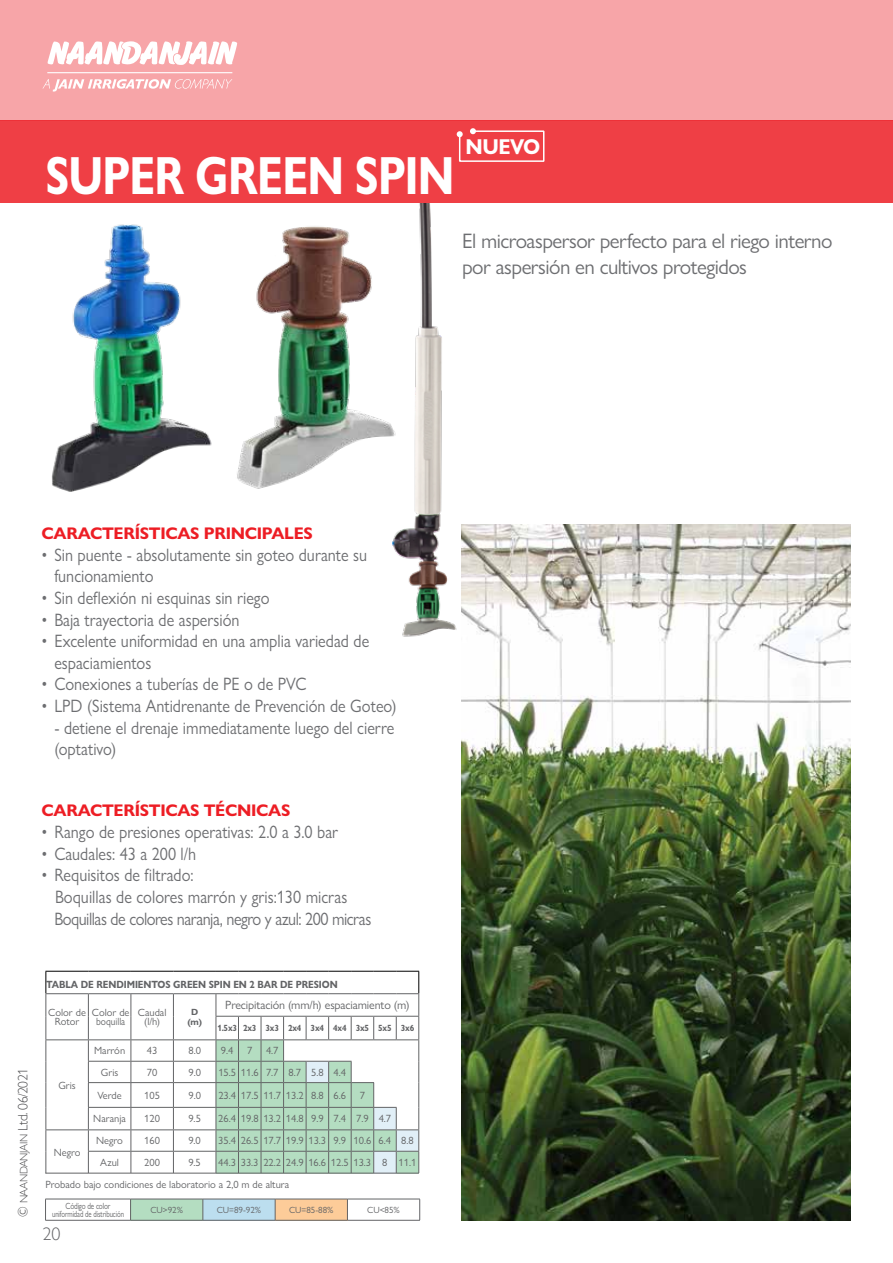
<style>
.page{position:relative;width:893px;height:1263px;background:#fff}
.page>*{position:absolute;margin:0;border:0;box-sizing:border-box;transform-origin:0 0}
.t1{font:700 54px "Gill Sans Nova";letter-spacing:-.02em;color:#fff;scale:.8 1}
.t2{font:700 21.6px "Gill Sans Nova";letter-spacing:-.025em;color:#fff;scale:.94 1}
.t3{font:21px/25.2px "Gill Sans Nova";letter-spacing:-.025em;color:#6d6e71}
.t4{font:18px/21.6px "Gill Sans Nova";color:#6d6e71;scale:.9 1}
.t5{font:300 18px "Gill Sans Nova";color:#636466}
.t6{font:700 16.95px "Gill Sans Nova";letter-spacing:-.02em;color:#ed1d24}
.t7{font:300 13.5px "Gill Sans Nova";letter-spacing:-.03em;color:#4d4d4f}
.t8{font:12px "Gill Sans Nova";letter-spacing:-.01em;color:#636466}
.t9{font:10.5px/9.1px "Gill Sans Nova";color:#636466;text-align:center}
.t10{font:700 10.5px "Gill Sans Nova";letter-spacing:-.01em;color:#636466;scale:.9 1}
.t11{font:9px/7.5px "Gill Sans Nova";letter-spacing:-.01em;color:#636466;text-align:center;scale:.8 1}
.t12{font:9px "Gill Sans Nova";letter-spacing:-.01em;color:#636466}
.t13{font:700 9px "Gill Sans Nova";letter-spacing:-.025em;color:#636466;scale:.9 1}
.t14{font:700 9px/10.8px "Gill Sans Nova";letter-spacing:-.025em;color:#636466;text-align:center}
.s1{font-size:10.8px}
</style>
<div class="page">
<div style="left:0;top:0;width:893px;height:121px;background:#f7a5a8"></div>
<div style="left:0;top:121px;width:893px;height:82px;background:#ef3f45"></div>
<svg style="left:43px;top:79px;width:189px;height:13px"></svg>
<svg style="left:48px;top:41px;width:189px;height:24px"></svg>
<hr style="left:47px;top:72px;width:185px;height:1px;background:#fff">
<img style="left:461px;top:524px;width:389px;height:696px">
<div style="left:131px;top:1199px;width:72px;height:21px;background:#b4ddc1"></div>
<div style="left:203px;top:1199px;width:72px;height:21px;background:#bcdeef"></div>
<div style="left:275px;top:1199px;width:72px;height:21px;background:#fdcc99"></div>
<hr style="left:347px;top:1199px;width:73px;height:1px;background:#636466">
<svg style="left:419px;top:1199px;width:1px;height:21px"></svg>
<hr style="left:347px;top:1220px;width:73px;height:1px;background:#636466">
<hr style="left:131px;top:1199px;width:72px;height:1px;background:#636466">
<hr style="left:131px;top:1220px;width:72px;height:1px;background:#636466">
<hr style="left:203px;top:1199px;width:72px;height:1px;background:#636466">
<svg style="left:203px;top:1199px;width:1px;height:21px"></svg>
<hr style="left:275px;top:1199px;width:72px;height:1px;background:#636466">
<svg style="left:275px;top:1199px;width:1px;height:21px"></svg>
<svg style="left:347px;top:1199px;width:1px;height:21px"></svg>
<hr style="left:203px;top:1220px;width:72px;height:1px;background:#636466">
<hr style="left:275px;top:1220px;width:72px;height:1px;background:#636466">
<hr style="left:45px;top:1199px;width:86px;height:1px;background:#636466">
<svg style="left:45px;top:1199px;width:1px;height:21px"></svg>
<svg style="left:130px;top:1199px;width:1px;height:21px"></svg>
<hr style="left:45px;top:1220px;width:86px;height:1px;background:#636466">
<hr style="left:45px;top:971px;width:43px;height:1px;background:#000">
<hr style="left:88px;top:971px;width:43px;height:1px;background:#000">
<hr style="left:131px;top:971px;width:42px;height:1px;background:#000">
<hr style="left:173px;top:971px;width:43px;height:1px;background:#000">
<hr style="left:45px;top:993px;width:43px;height:1px;background:#636466">
<hr style="left:88px;top:993px;width:43px;height:1px;background:#636466">
<hr style="left:131px;top:993px;width:42px;height:1px;background:#636466">
<hr style="left:173px;top:993px;width:43px;height:1px;background:#636466">
<hr style="left:45px;top:1039px;width:43px;height:1px;background:#636466">
<hr style="left:88px;top:1039px;width:43px;height:1px;background:#636466">
<hr style="left:131px;top:1039px;width:42px;height:1px;background:#636466">
<hr style="left:173px;top:1039px;width:43px;height:1px;background:#636466">
<hr style="left:88px;top:1061px;width:43px;height:1px;background:#636466">
<hr style="left:131px;top:1061px;width:42px;height:1px;background:#636466">
<hr style="left:173px;top:1061px;width:43px;height:1px;background:#636466">
<hr style="left:88px;top:1082px;width:43px;height:1px;background:#636466">
<hr style="left:131px;top:1082px;width:42px;height:1px;background:#636466">
<hr style="left:173px;top:1082px;width:43px;height:1px;background:#636466">
<hr style="left:88px;top:1107px;width:43px;height:1px;background:#636466">
<hr style="left:131px;top:1107px;width:42px;height:1px;background:#636466">
<hr style="left:173px;top:1107px;width:43px;height:1px;background:#636466">
<hr style="left:45px;top:1129px;width:43px;height:1px;background:#636466">
<svg style="left:45px;top:971px;width:1px;height:202px"></svg>
<hr style="left:88px;top:1129px;width:43px;height:1px;background:#636466">
<hr style="left:131px;top:1129px;width:42px;height:1px;background:#636466">
<hr style="left:173px;top:1129px;width:43px;height:1px;background:#636466">
<hr style="left:88px;top:1151px;width:43px;height:1px;background:#636466">
<svg style="left:88px;top:994px;width:1px;height:179px"></svg>
<hr style="left:131px;top:1151px;width:42px;height:1px;background:#636466">
<svg style="left:131px;top:994px;width:1px;height:179px"></svg>
<hr style="left:173px;top:1151px;width:43px;height:1px;background:#636466">
<svg style="left:173px;top:994px;width:1px;height:179px"></svg>
<svg style="left:216px;top:971px;width:203px;height:202px"></svg>
<hr style="left:45px;top:1173px;width:374px;height:1px;background:#636466">
<img style="left:51px;top:224px;width:160px;height:268px">
<img style="left:211px;top:226px;width:181px;height:263px">
<img style="left:392px;top:203px;width:50px;height:353px">
<img style="left:400px;top:556px;width:57px;height:81px">
<svg style="left:457px;top:128px;width:88px;height:34px"></svg>
<h1 class="t1" style="left:45px;top:143px;width:513px">SUPER GREEN SPIN</h1>
<p class="t2" style="left:466px;top:133px;width:81px">NUEVO</p>
<p class="t3" style="left:462px;top:228px;width:372px">El microaspersor perfecto para el riego interno por aspersión en cultivos protegidos</p>
<p class="t6" style="left:42px;top:523px;width:273px">CARACTERÍSTICAS PRINCIPALES</p>
<p class="t4" style="left:54px;top:544px;width:349px;text-indent:-13px">• Sin puente - absolutamente sin goteo durante su funcionamiento</p>
<p class="t4" style="left:42px;top:587px;width:255px">• Sin deflexión ni esquinas sin riego</p>
<p class="t4" style="left:42px;top:608px;width:221px">• Baja trayectoria de aspersión</p>
<p class="t4" style="left:54px;top:630px;width:351px;text-indent:-13px">• Excelente uniformidad en una amplia variedad de espaciamientos</p>
<p class="t4" style="left:42px;top:673px;width:296px">• Conexiones a tuberías de PE o de PVC</p>
<p class="t4" style="left:42px;top:695px;width:396px">• LPD (Sistema Antidrenante de Prevención de Goteo)</p>
<p class="t4" style="left:54px;top:716px;width:379px">- detiene el drenaje immediatamente luego del cierre (optativo)</p>
<p class="t6" style="left:42px;top:799px;width:250px">CARACTERÍSTICAS TÉCNICAS</p>
<p class="t4" style="left:42px;top:821px;width:331px">• Rango de presiones operativas: 2.0 a 3.0 bar</p>
<p class="t4" style="left:42px;top:843px;width:173px">• Caudales: 43 a 200 l/h</p>
<p class="t4" style="left:54px;top:864px;width:354px;text-indent:-13px">• Requisitos de filtrado:<br>Boquillas de colores marrón y gris:130 micras<br>Boquillas de colores naranja, negro y azul: 200 micras</p>
<p class="t7" style="left:15px;top:1217px;width:150px;rotate:-90deg">© <span class="s1">NAANDANJAIN</span> Ltd. 06/2021</p>
<p class="t10" style="left:46px;top:978px;width:325px">TABLA DE RENDIMIENTOS GREEN SPIN EN 2 BAR DE PRESION</p>
<p class="t9" style="left:48px;top:1008px;width:39px">Color de<br>Rotor</p>
<p class="t9" style="left:92px;top:1008px;width:39px">Color de boquilla</p>
<p class="t9" style="left:138px;top:1008px;width:30px">Caudal (l/h)</p>
<p class="t14" style="left:187px;top:1006px;width:16px">D (m)</p>
<p class="t8" style="left:225px;top:998px;width:186px">Precipitación (mm/h) espaciamiento (m)</p>
<p class="t13" style="left:217px;top:1023px;width:220px">1.5x3 2x3 3x3 2x4 3x4 4x4 3x5 5x5 3x6</p>
<p class="t9" style="left:58px;top:1080px;width:19px">Gris</p>
<p class="t9" style="left:54px;top:1147px;width:28px">Negro</p>
<p class="t9" style="left:94px;top:1046px;width:33px">Marrón</p>
<p class="t9" style="left:147px;top:1046px;width:12px">43</p>
<p class="t9" style="left:188px;top:1046px;width:14px">8.0</p>
<p class="t9" style="left:221px;top:1046px;width:14px">9.4</p>
<p class="t9" style="left:247px;top:1046px;width:7px">7</p>
<p class="t9" style="left:266px;top:1046px;width:14px">4.7</p>
<p class="t9" style="left:101px;top:1067px;width:19px">Gris</p>
<p class="t9" style="left:147px;top:1067px;width:12px">70</p>
<p class="t9" style="left:188px;top:1067px;width:14px">9.0</p>
<p class="t9" style="left:218px;top:1067px;width:129px">15.5 11.6 7.7 8.7 5.8 4.4</p>
<p class="t9" style="left:97px;top:1090px;width:26px">Verde</p>
<p class="t9" style="left:144px;top:1090px;width:17px">105</p>
<p class="t9" style="left:188px;top:1090px;width:14px">9.0</p>
<p class="t9" style="left:218px;top:1090px;width:129px">23.4 17.5 11.7 13.2 8.8 6.6</p>
<p class="t9" style="left:360px;top:1090px;width:7px">7</p>
<p class="t9" style="left:93px;top:1114px;width:34px">Naranja</p>
<p class="t9" style="left:144px;top:1114px;width:17px">120</p>
<p class="t9" style="left:188px;top:1114px;width:14px">9.5</p>
<p class="t9" style="left:218px;top:1114px;width:174px">26.4 19.8 13.2 14.8 9.9 7.4 7.9 4.7</p>
<p class="t9" style="left:96px;top:1136px;width:28px">Negro</p>
<p class="t9" style="left:144px;top:1136px;width:17px">160</p>
<p class="t9" style="left:188px;top:1136px;width:14px">9.0</p>
<p class="t9" style="left:218px;top:1136px;width:197px">35.4 26.5 17.7 19.9 13.3 9.9 10.6 6.4 8.8</p>
<p class="t9" style="left:100px;top:1158px;width:20px">Azul</p>
<p class="t9" style="left:144px;top:1158px;width:17px">200</p>
<p class="t9" style="left:188px;top:1158px;width:14px">9.5</p>
<p class="t9" style="left:218px;top:1158px;width:200px">44.3 33.3 22.2 24.9 16.6 12.5 13.3 8 11.1</p>
<p class="t9" style="left:45px;top:1180px;width:245px">Probado bajo condiciones de laboratorio a 2,0 m de altura</p>
<p class="t11" style="left:52px;top:1202px;width:91px">Código de color uniformidad de distribución</p>
<p class="t12" style="left:150px;top:1204px;width:34px">CU&gt;92%</p>
<p class="t12" style="left:217px;top:1204px;width:46px">CU=89-92%</p>
<p class="t12" style="left:289px;top:1204px;width:46px">CU=85-88%</p>
<p class="t12" style="left:367px;top:1204px;width:34px">CU&lt;85%</p>
<p class="t5" style="left:43px;top:1224px;width:19px">20</p>
</div>
